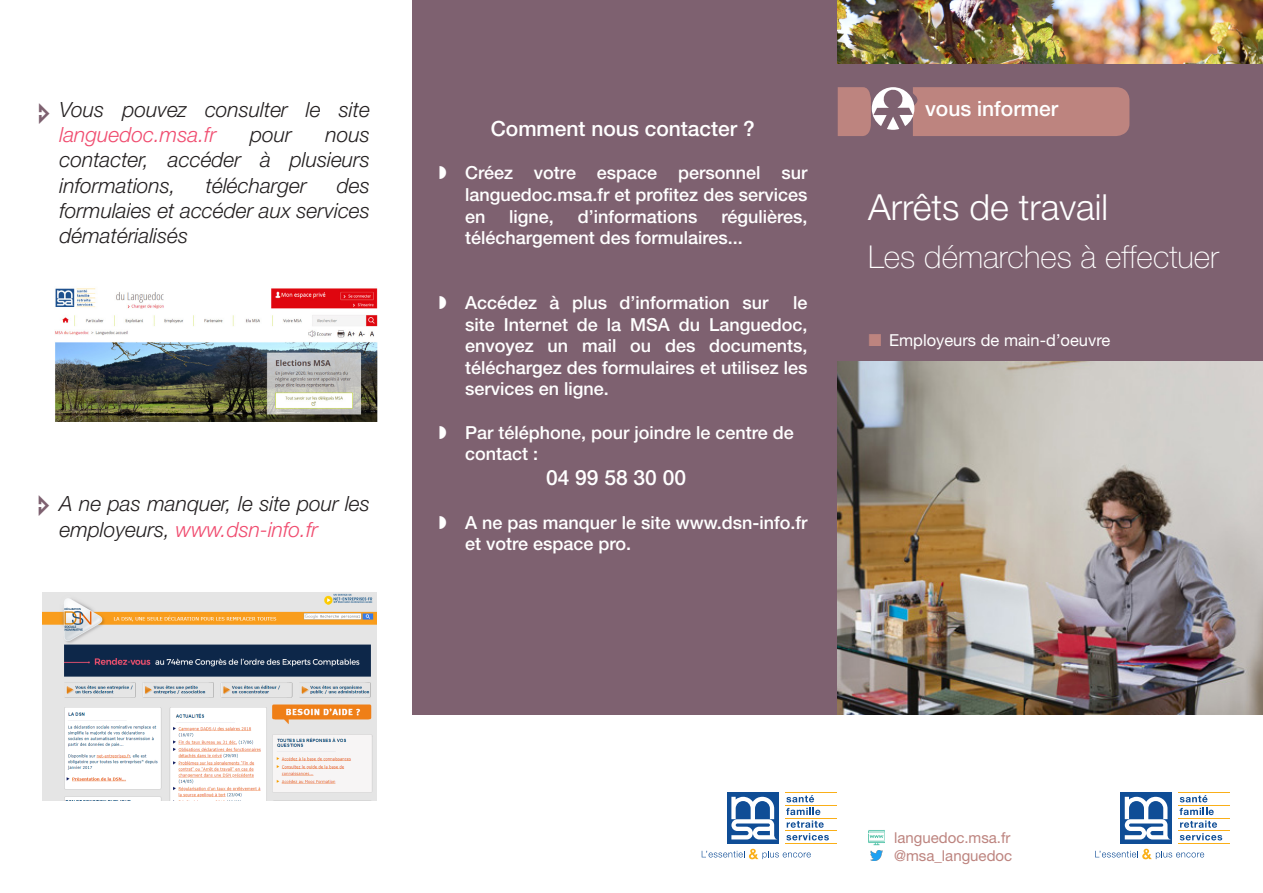
<style>
.page{position:relative;width:1263px;height:893px;background:#fff}
.page>*{position:absolute;margin:0;border:0;box-sizing:border-box;transform-origin:0 0}
.t1{font:300 36px "Helvetica Neue LT Std";color:#fff}
.t2{font:100 31.5px "Helvetica Neue LT Std";color:#fff}
.t3{font:italic 300 21px/25.2px "Helvetica Neue LT Std";color:#231f20}
.Cible{font:500 21px "Helvetica Neue LT Std";color:#fff}
.t4{font:500 18px/21.6px "Helvetica Neue LT Std";color:#fff}
.t5{font:16.5px "Helvetica Neue LT Std";color:#fff}
.t6{font:15px "Helvetica Neue LT Std";color:#bd847f}
.s1{color:#f04c6f}
</style>
<div class="page">
<div style="left:412px;top:0;width:851px;height:714px;background:#7e6170"></div>
<svg style="left:838px;top:87px;width:291px;height:49px"></svg>
<img style="left:838px;top:0;width:425px;height:64px">
<svg style="left:1180px;top:795px;width:27px;height:7px"></svg>
<svg style="left:1179px;top:808px;width:43px;height:32px"></svg>
<hr style="left:1178px;top:792px;width:52px;height:1px;background:#faaf18">
<hr style="left:1178px;top:805px;width:52px;height:1px;background:#faaf18">
<hr style="left:1178px;top:818px;width:52px;height:1px;background:#faaf18">
<hr style="left:1178px;top:830px;width:52px;height:1px;background:#faaf18">
<hr style="left:1178px;top:843px;width:52px;height:1px;background:#faaf18">
<div style="left:1120px;top:792px;width:52px;height:52px;background:#0f4d96"></div>
<svg style="left:1125px;top:797px;width:45px;height:42px"></svg>
<svg style="left:1095px;top:849px;width:109px;height:10px"></svg>
<svg style="left:786px;top:795px;width:28px;height:7px"></svg>
<svg style="left:786px;top:808px;width:43px;height:32px"></svg>
<hr style="left:785px;top:792px;width:51px;height:1px;background:#faaf18">
<hr style="left:785px;top:805px;width:51px;height:1px;background:#faaf18">
<hr style="left:785px;top:818px;width:51px;height:1px;background:#faaf18">
<hr style="left:785px;top:830px;width:51px;height:1px;background:#faaf18">
<hr style="left:785px;top:843px;width:51px;height:1px;background:#faaf18">
<div style="left:727px;top:792px;width:51px;height:52px;background:#0f4d96"></div>
<svg style="left:731px;top:797px;width:45px;height:42px"></svg>
<svg style="left:702px;top:849px;width:109px;height:10px"></svg>
<img style="left:838px;top:361px;width:425px;height:353px">
<img style="left:55px;top:288px;width:322px;height:133px">
<img style="left:43px;top:592px;width:333px;height:208px">
<img style="left:868px;top:830px;width:16px;height:15px">
<svg style="left:870px;top:850px;width:13px;height:10px"></svg>
<p class="t3" style="left:60px;top:97px;width:312px">Vous pouvez consulter le site <span class="s1">languedoc.msa.fr</span></p>
<p class="t3" style="left:60px;top:122px;width:312px;text-align:justify;text-indent:266px">nous contacter, accéder à plusieurs informations,</p>
<p class="t3" style="left:250px;top:122px;width:43px">pour</p>
<p class="t3" style="left:206px;top:172px;width:102px">télécharger</p>
<p class="t3" style="left:60px;top:172px;width:312px;text-align:justify;text-indent:277px">des formulaies et accéder aux services dématérialisés</p>
<p class="t3" style="left:60px;top:491px;width:312px">A ne pas manquer, le site pour les employeurs, <span class="s1">www.dsn-info.fr</span></p>
<p class="Cible" style="left:491px;top:116px;width:266px">Comment nous contacter ?</p>
<p class="t4" style="left:465px;top:162px;width:344px;text-align:justify">Créez votre espace personnel sur languedoc.msa.fr et profitez des services en</p>
<p class="t4" style="left:465px;top:205px;width:344px;text-indent:256px">régulières, téléchargement des formulaires...</p>
<p class="t4" style="left:509px;top:205px;width:46px">ligne,</p>
<p class="t4" style="left:578px;top:205px;width:121px">d’informations</p>
<p class="t4" style="left:465px;top:292px;width:305px">Accédez à plus d’information sur</p>
<p class="t4" style="left:465px;top:292px;width:344px;text-align:justify;text-indent:328px">le site Internet de la MSA du Languedoc, envoyez un mail ou des documents, téléchargez des formulaires et utilisez les services en ligne.</p>
<p class="t4" style="left:465px;top:421px;width:330px">Par téléphone, pour joindre le centre de contact :</p>
<p class="Cible" style="left:546px;top:465px;width:142px">04 99 58 30 00</p>
<p class="t4" style="left:465px;top:511px;width:344px">A ne pas manquer le site www.dsn-info.fr et votre espace pro.</p>
<p class="Cible" style="left:925px;top:96px;width:135px">vous informer</p>
<p class="t1" style="left:868px;top:185px;width:242px">Arrêts de travail</p>
<p class="t2" style="left:868px;top:238px;width:352px">Les démarches à effectuer</p>
<p class="t5" style="left:889px;top:330px;width:223px">Employeurs de main-d’oeuvre</p>
<p class="t6" style="left:894px;top:829px;width:118px">languedoc.msa.fr</p>
<p class="t6" style="left:894px;top:847px;width:120px">@msa_languedoc</p>
</div>
